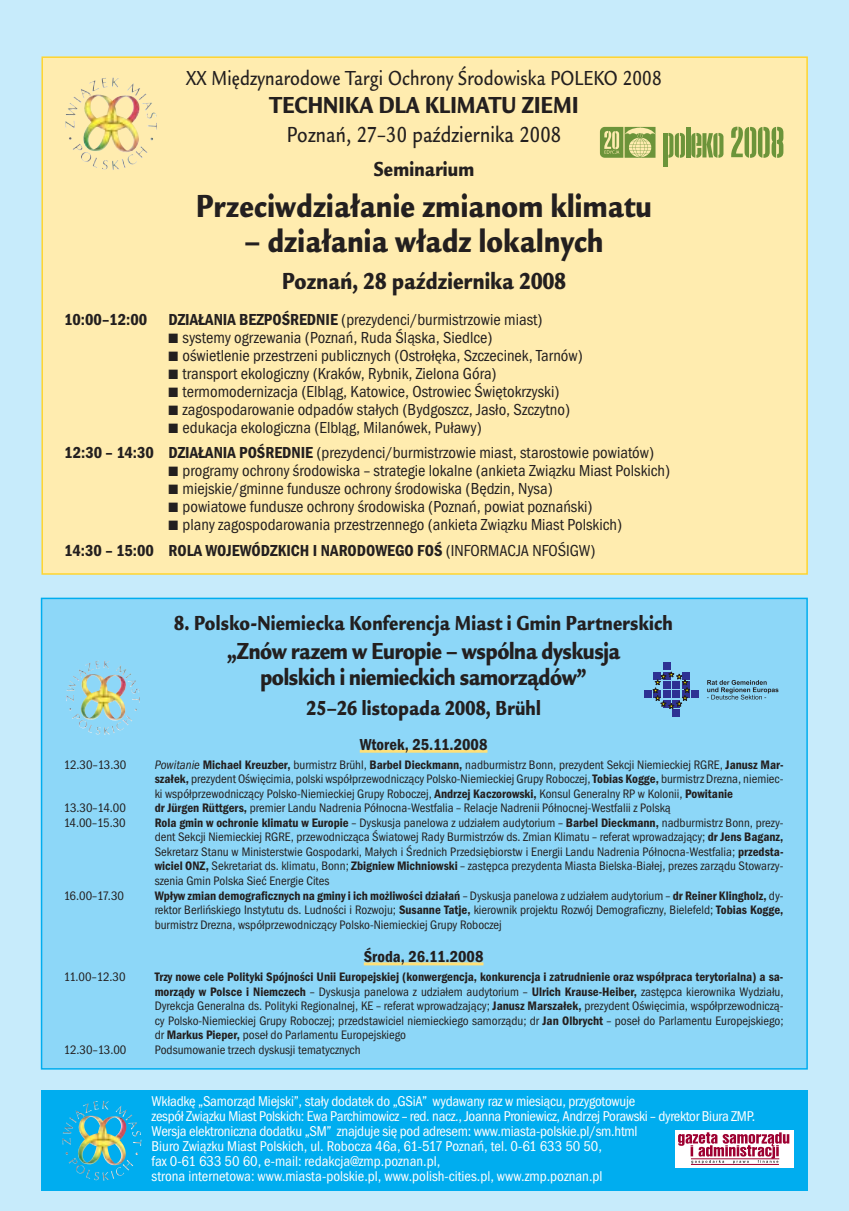
<style>
.page{position:relative;width:849px;height:1211px;background:#fff}
.page>*{position:absolute;margin:0;border:0;box-sizing:border-box;transform-origin:0 0}
.t1{font:33px "Legacy San Itc TEE Ultr";letter-spacing:.01em;color:#231f1f;scale:.8 1}
.t2{font:24px/25.5px "Legacy San Itc TEE Ultr";letter-spacing:-.02em;color:#231f1f;text-align:center;scale:.8 1}
.t3{font:24px "Legacy San Itc TEE Ultr";letter-spacing:.01em;color:#231f1f;scale:.8 1}
.t4{font:500 22.5px "Legacy San Itc TEE";letter-spacing:.01em;color:#231f1f;scale:.8 1}
.t5{font:21px "Legacy San Itc TEE Ultr";letter-spacing:.01em;color:#231f1f;scale:.8 1}
.t6{font:500 21px "Legacy San Itc TEE";letter-spacing:.01em;color:#231f1f;scale:.8 1}
.t7{font:condensed 16.5px/25.5px "Franklin Got Itc TEE";color:#231f1f}
.t8{font:600 condensed 16.5px "Franklin Got Itc TEE";color:#231f1f}
.t9{font:condensed 14.7px/15px "Franklin Got Itc TEE";letter-spacing:-.015em;color:#fff}
.t10{font:condensed 12.75px/14.5px "Franklin Got Itc TEE";color:#231f1f;text-align:justify}
.s1{font-weight:600}
.s2{font-style:italic}
</style>
<div class="page">
<div style="left:0;top:0;width:849px;height:1210px;background:#c7ebfb"></div>
<div style="left:41px;top:1090px;width:767px;height:101px;background:#00adef"></div>
<svg style="left:675px;top:1130px;width:119px;height:37px"></svg>
<svg style="left:678px;top:1132px;width:111px;height:31px;background:#d598ab"></svg>
<hr style="left:691px;top:1158px;width:88px;height:1px;background:#9e0031">
<hr style="left:691px;top:1164px;width:88px;height:1px;background:#9e0031">
<img style="left:66px;top:1100px;width:66px;height:65px">
<div style="left:42px;top:57px;width:765px;height:517px;background:#ffecaf"></div>
<img style="left:69px;top:77px;width:78px;height:75px">
<div style="left:42px;top:598px;width:765px;height:470px;background:#8dd7f8"></div>
<div style="left:41px;top:597px;width:767px;height:472px;border:2px solid #00adef"></div>
<hr style="left:360px;top:749px;width:128px;height:3px;background:#ffe078">
<hr style="left:364px;top:962px;width:119px;height:3px;background:#ffe078">
<div style="left:672px;top:709px;width:8px;height:8px;background:#2e3193"></div>
<div style="left:663px;top:662px;width:7px;height:8px;background:#2e3193"></div>
<div style="left:644px;top:691px;width:8px;height:7px;background:#2e3193"></div>
<div style="left:691px;top:691px;width:8px;height:7px;background:#2e3193"></div>
<svg style="left:652px;top:671px;width:38px;height:38px"></svg>
<svg style="left:707px;top:680px;width:71px;height:19px"></svg>
<hr style="left:686px;top:127px;width:4px;height:30px;background:#6c943a">
<svg style="left:691px;top:133px;width:32px;height:25px"></svg>
<svg style="left:600px;top:127px;width:56px;height:31px"></svg>
<svg style="left:668px;top:133px;width:17px;height:25px"></svg>
<hr style="left:663px;top:133px;width:4px;height:33px;background:#6c943a">
<svg style="left:731px;top:127px;width:52px;height:31px"></svg>
<img style="left:70px;top:660px;width:62px;height:60px">
<p class="t6" style="left:186px;top:69px;width:596px">XX Międzynarodowe Targi Ochrony Środowiska POLEKO 2008</p>
<p class="t3" style="left:270px;top:96px;width:388px">TECHNIKA DLA KLIMATU ZIEMI</p>
<p class="t4" style="left:287px;top:125px;width:344px">Poznań, 27–30 października 2008</p>
<p class="t5" style="left:374px;top:160px;width:127px">Seminarium</p>
<p class="t1" style="left:196px;top:193px;width:571px">Przeciwdziałanie zmianom klimatu</p>
<p class="t1" style="left:245px;top:227px;width:450px">– działania władz lokalnych</p>
<p class="t3" style="left:282px;top:271px;width:356px">Poznań, 28 października 2008</p>
<p class="t8" style="left:64px;top:313px;width:84px">10:00–12:00</p>
<p class="t7" style="left:168px;top:308px;width:376px"><span class="s1">DZIAŁANIA BEZPOŚREDNIE</span> (prezydenci/burmistrzowie miast)</p>
<p class="t7" style="left:168px;top:326px;width:326px">■ systemy ogrzewania (Poznań, Ruda Śląska, Siedlce)</p>
<p class="t7" style="left:168px;top:344px;width:416px">■ oświetlenie przestrzeni publicznych (Ostrołęka, Szczecinek, Tarnów)</p>
<p class="t7" style="left:168px;top:362px;width:330px">■ transport ekologiczny (Kraków, Rybnik, Zielona Góra)</p>
<p class="t7" style="left:168px;top:380px;width:392px">■ termomodernizacja (Elbląg, Katowice, Ostrowiec Świętokrzyski)</p>
<p class="t7" style="left:168px;top:398px;width:403px">■ zagospodarowanie odpadów stałych (Bydgoszcz, Jasło, Szczytno)</p>
<p class="t7" style="left:64px;top:416px;width:591px;text-indent:104px">■ edukacja ekologiczna (Elbląg, Milanówek, Puławy)<br><span class="s1">12:30 – 14:30 DZIAŁANIA POŚREDNIE</span> (prezydenci/burmistrzowie miast, starostowie powiatów)</p>
<p class="t7" style="left:168px;top:459px;width:503px">■ programy ochrony środowiska – strategie lokalne (ankieta Związku Miast Polskich)</p>
<p class="t7" style="left:168px;top:477px;width:386px">■ miejskie/gminne fundusze ochrony środowiska (Będzin, Nysa)</p>
<p class="t7" style="left:168px;top:495px;width:426px">■ powiatowe fundusze ochrony środowiska (Poznań, powiat poznański)</p>
<p class="t7" style="left:64px;top:513px;width:559px;text-indent:104px">■ plany zagospodarowania przestrzennego (ankieta Związku Miast Polskich)<br><span class="s1">14:30 – 15:00 ROLA WOJEWÓDZKICH I NARODOWEGO FOŚ</span> (INFORMACJA NFOŚIGW)</p>
<p class="t5" style="left:174px;top:614px;width:625px">8. Polsko-Niemiecka Konferencja Miast i Gmin Partnerskich</p>
<p class="t2" style="left:227px;top:640px;width:493px">„Znów razem w Europie – wspólna dyskusja polskich i niemieckich samorządów”</p>
<p class="t5" style="left:306px;top:699px;width:295px">25–26 listopada 2008, Brühl</p>
<p class="t8" style="left:360px;top:738px;width:129px">Wtorek, 25.11.2008</p>
<p class="t10" style="left:64px;top:758px;width:64px">12.30–13.30</p>
<p class="t10" style="left:155px;top:758px;width:630px"><span class="s2">Powitanie</span> <span class="s1">Michael Kreuzber,</span> burmistrz Brühl, <span class="s1">Barbel Dieckmann,</span> nadburmistrz Bonn, prezydent Sekcji Niemieckiej RGRE, <span class="s1">Janusz Mar&shy;szałek,</span> prezydent Oświęcimia, polski współprzewodniczący Polsko-Niemieckiej Grupy Roboczej, <span class="s1">Tobias Kogge,</span> burmistrz Drezna, niemiec&shy;ki współprzewodniczący Polsko-Niemieckiej Grupy Roboczej, <span class="s1">Andrzej Kaczorowski,</span> Konsul Generalny RP w Kolonii, <span class="s1">Powitanie</span></p>
<p class="t10" style="left:64px;top:802px;width:64px">13.30–14.00</p>
<p class="t10" style="left:155px;top:802px;width:518px"><span class="s1">dr Jürgen Rüttgers,</span> premier Landu Nadrenia Północna-Westfalia – Relacje Nadrenii Północnej-Westfalii z Polską</p>
<p class="t10" style="left:64px;top:816px;width:63px">14.00–15.30</p>
<p class="t10" style="left:155px;top:816px;width:630px"><span class="s1">Rola gmin w ochronie klimatu w Europie</span> – Dyskusja panelowa z udziałem audytorium – <span class="s1">Barbel Dieckmann,</span> nadburmistrz Bonn, prezy&shy;dent Sekcji Niemieckiej RGRE, przewodnicząca Światowej Rady Burmistrzów ds. Zmian Klimatu – referat wprowadzający; <span class="s1">dr Jens Baganz, </span>Sekretarz Stanu w Ministerstwie Gospodarki, Małych i Średnich Przedsiębiorstw i Energii Landu Nadrenia Północna-Westfalia; <span class="s1">przedsta&shy;wiciel ONZ,</span> Sekretariat ds. klimatu, Bonn; <span class="s1">Zbigniew Michniowski</span> – zastępca prezydenta Miasta Bielska-Białej, prezes zarządu Stowarzy&shy;szenia Gmin Polska Sieć Energie Cites</p>
<p class="t10" style="left:64px;top:889px;width:62px">16.00–17.30</p>
<p class="t10" style="left:155px;top:889px;width:630px"><span class="s1">Wpływ zmian demograficznych na gminy i ich możliwości działań</span> – Dyskusja panelowa z udziałem audytorium – <span class="s1">dr Reiner Klingholz,</span> dy&shy;rektor Berlińskiego Instytutu ds. Ludności i Rozwoju; <span class="s1">Susanne Tatje,</span> kierownik projektu Rozwój Demograficzny, Bielefeld; <span class="s1">Tobias Kogge, </span>burmistrz Drezna, współprzewodniczący Polsko-Niemieckiej Grupy Roboczej</p>
<p class="t8" style="left:364px;top:950px;width:121px">Środa, 26.11.2008</p>
<p class="t10" style="left:64px;top:970px;width:63px">11.00–12.30</p>
<p class="t10" style="left:155px;top:970px;width:630px"><span class="s1">Trzy nowe cele Polityki Spójności Unii Europejskiej (konwergencja, konkurencja i zatrudnienie oraz współpraca terytorialna) a sa&shy;morządy w Polsce i Niemczech</span> – Dyskusja panelowa z udziałem audytorium – <span class="s1">Ulrich Krause-Heiber,</span> zastępca kierownika Wydziału, Dyrekcja Generalna ds. Polityki Regionalnej, KE – referat wprowadzający; <span class="s1">Janusz Marszałek,</span> prezydent Oświęcimia, współprzewodniczą&shy;cy Polsko-Niemieckiej Grupy Roboczej; przedstawiciel niemieckiego samorządu; dr <span class="s1">Jan Olbrycht</span> – poseł do Parlamentu Europejskiego; dr <span class="s1">Markus Pieper,</span> poseł do Parlamentu Europejskiego</p>
<p class="t10" style="left:64px;top:1043px;width:64px">12.30–13.00</p>
<p class="t10" style="left:155px;top:1043px;width:207px">Podsumowanie trzech dyskusji tematycznych</p>
<p class="t9" style="left:152px;top:1095px;width:605px">Wkładkę „Samorząd Miejski”, stały dodatek do „GSiA” wydawany raz w miesiącu, przygotowuje<br>zespół Związku Miast Polskich: Ewa Parchimowicz – red. nacz., Joanna Proniewicz, Andrzej Porawski – dyrektor Biura ZMP.<br>Wersja elektroniczna dodatku „SM” znajduje się pod adresem: www.miasta-polskie.pl/sm.html<br>Biuro Związku Miast Polskich, ul. Robocza 46a, 61-517 Poznań, tel. 0-61 633 50 50,<br>fax 0-61 633 50 60, e-mail: redakcja@zmp.poznan.pl,<br>strona internetowa: www.miasta-polskie.pl, www.polish-cities.pl, www.zmp.poznan.pl</p>
</div>
